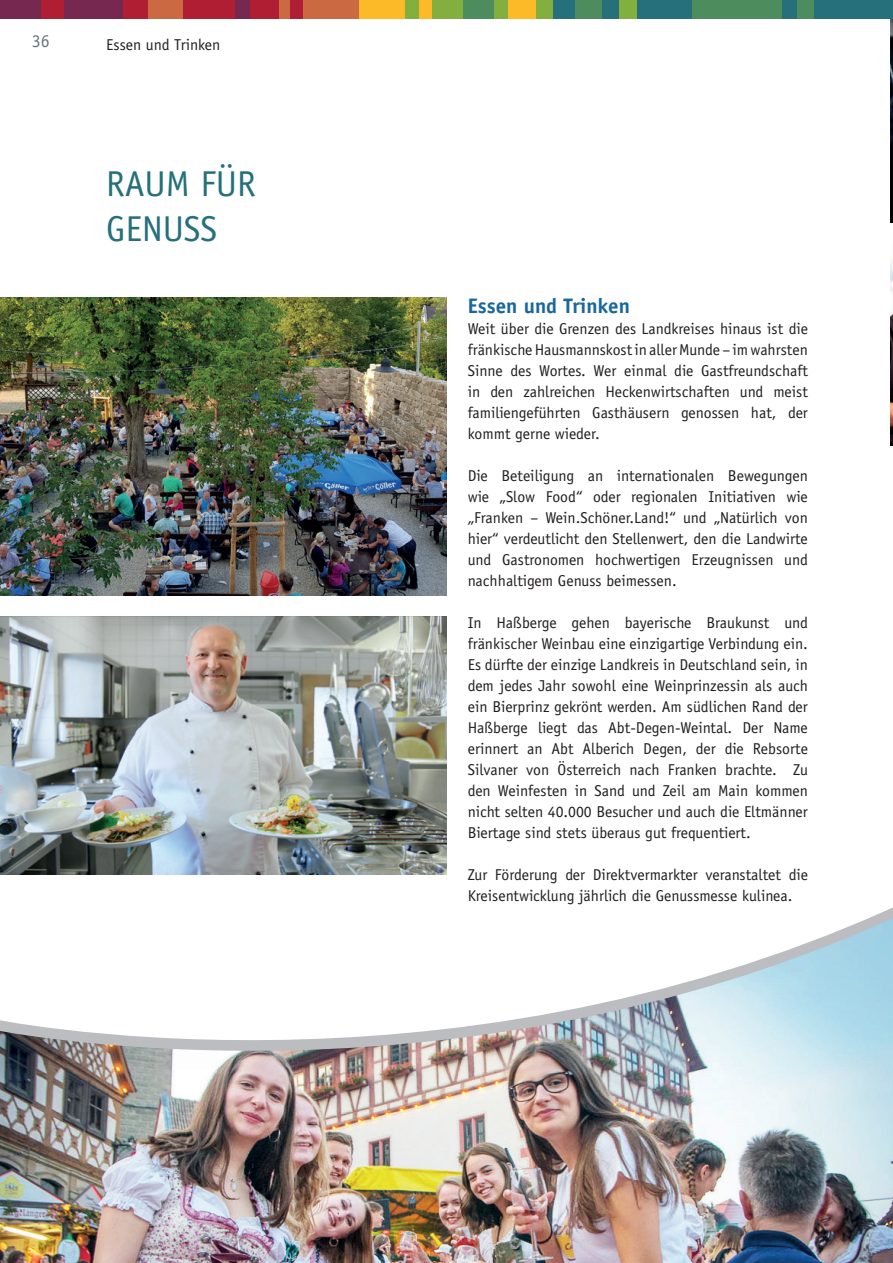
<style>
.page{position:relative;width:893px;height:1263px;background:#fff}
.page>*{position:absolute;margin:0;border:0;box-sizing:border-box;transform-origin:0 0}
.t1{font:36px/45px "Officina Sans";color:#25707a}
.t2{font:700 21px "Officina Sans";color:#1a679d}
.t3{font:18px "Officina Sans";color:#6a757b}
.t4{font:15.75px/21px "Officina Sans";color:#231f20;text-align:justify}
</style>
<div class="page">
<div style="left:0;top:0;width:41px;height:18px;background:#772850"></div>
<div style="left:41px;top:0;width:23px;height:18px;background:#b01e33"></div>
<div style="left:64px;top:0;width:59px;height:18px;background:#772850"></div>
<div style="left:123px;top:0;width:25px;height:18px;background:#b01e33"></div>
<div style="left:148px;top:0;width:36px;height:18px;background:#ca6942"></div>
<div style="left:184px;top:0;width:51px;height:18px;background:#b01e33"></div>
<div style="left:235px;top:0;width:15px;height:18px;background:#772850"></div>
<div style="left:250px;top:0;width:30px;height:18px;background:#b01e33"></div>
<div style="left:280px;top:0;width:11px;height:18px;background:#ca6942"></div>
<div style="left:291px;top:0;width:12px;height:18px;background:#b01e33"></div>
<div style="left:303px;top:0;width:56px;height:18px;background:#ca6942"></div>
<div style="left:359px;top:0;width:47px;height:18px;background:#fcb928"></div>
<div style="left:406px;top:0;width:13px;height:18px;background:#83af3f"></div>
<div style="left:419px;top:0;width:13px;height:18px;background:#fcb928"></div>
<div style="left:432px;top:0;width:31px;height:18px;background:#83af3f"></div>
<div style="left:463px;top:0;width:31px;height:18px;background:#4d8c5c"></div>
<div style="left:494px;top:0;width:14px;height:18px;background:#83af3f"></div>
<div style="left:508px;top:0;width:29px;height:18px;background:#fcb928"></div>
<div style="left:537px;top:0;width:16px;height:18px;background:#83af3f"></div>
<div style="left:553px;top:0;width:22px;height:18px;background:#25707a"></div>
<div style="left:575px;top:0;width:28px;height:18px;background:#4d8c5c"></div>
<div style="left:603px;top:0;width:17px;height:18px;background:#25707a"></div>
<div style="left:620px;top:0;width:17px;height:18px;background:#83af3f"></div>
<div style="left:637px;top:0;width:55px;height:18px;background:#25707a"></div>
<div style="left:692px;top:0;width:90px;height:18px;background:#4d8c5c"></div>
<div style="left:782px;top:0;width:15px;height:18px;background:#25707a"></div>
<div style="left:797px;top:0;width:17px;height:18px;background:#4d8c5c"></div>
<div style="left:814px;top:0;width:79px;height:18px;background:#25707a"></div>
<img style="left:891px;top:261px;width:2px;height:185px">
<img style="left:891px;top:20px;width:2px;height:203px">
<img style="left:0;top:298px;width:446px;height:297px">
<img style="left:0;top:617px;width:446px;height:258px">
<img style="left:0;top:1124px;width:893px;height:139px">
<img style="left:0;top:907px;width:893px;height:217px">
<p class="t3" style="left:32px;top:30px;width:20px">36</p>
<p class="t4" style="left:106px;top:34px;width:116px">Essen und Trinken</p>
<h1 class="t1" style="left:106px;top:162px;width:151px">RAUM FÜR<br>GENUSS</h1>
<h2 class="t2" style="left:468px;top:293px;width:164px">Essen und Trinken</h2>
<p class="t4" style="left:468px;top:318px;width:342px">Weit über die Grenzen des Landkreises hinaus ist die fränkische Hausmannskost in aller Munde – im wahrsten Sinne des Wortes. Wer einmal die Gastfreundschaft in den zahlreichen Heckenwirtschaften und meist familiengeführten Gasthäusern genossen hat, der kommt gerne wieder.</p>
<p class="t4" style="left:468px;top:465px;width:342px">Die Beteiligung an internationalen Bewegungen wie „Slow Food“ oder regionalen Initiativen wie „Franken – Wein.Schöner.Land!“ und „Natürlich von hier“ verdeutlicht den Stellenwert, den die Landwirte und Gastronomen hochwertigen Erzeugnissen und nachhaltigem Genuss beimessen.</p>
<p class="t4" style="left:468px;top:612px;width:342px">In Haßberge gehen bayerische Braukunst und fränkischer Weinbau eine einzigartige Verbindung ein.<br>Es dürfte der einzige Landkreis in Deutschland sein, in dem jedes Jahr sowohl eine Weinprinzessin als auch ein Bierprinz gekrönt werden. Am südlichen Rand der Haßberge liegt das Abt-Degen-Weintal. Der Name erinnert an Abt Alberich Degen, der die Rebsorte Silvaner von Österreich nach Franken brachte. Zu den Weinfesten in Sand und Zeil am Main kommen nicht selten 40.000 Besucher und auch die Eltmänner Biertage sind stets überaus gut frequentiert.</p>
<p class="t4" style="left:468px;top:864px;width:342px">Zur Förderung der Direktvermarkter veranstaltet die<br>Kreisentwicklung jährlich die Genussmesse kulinea.</p>
</div>
